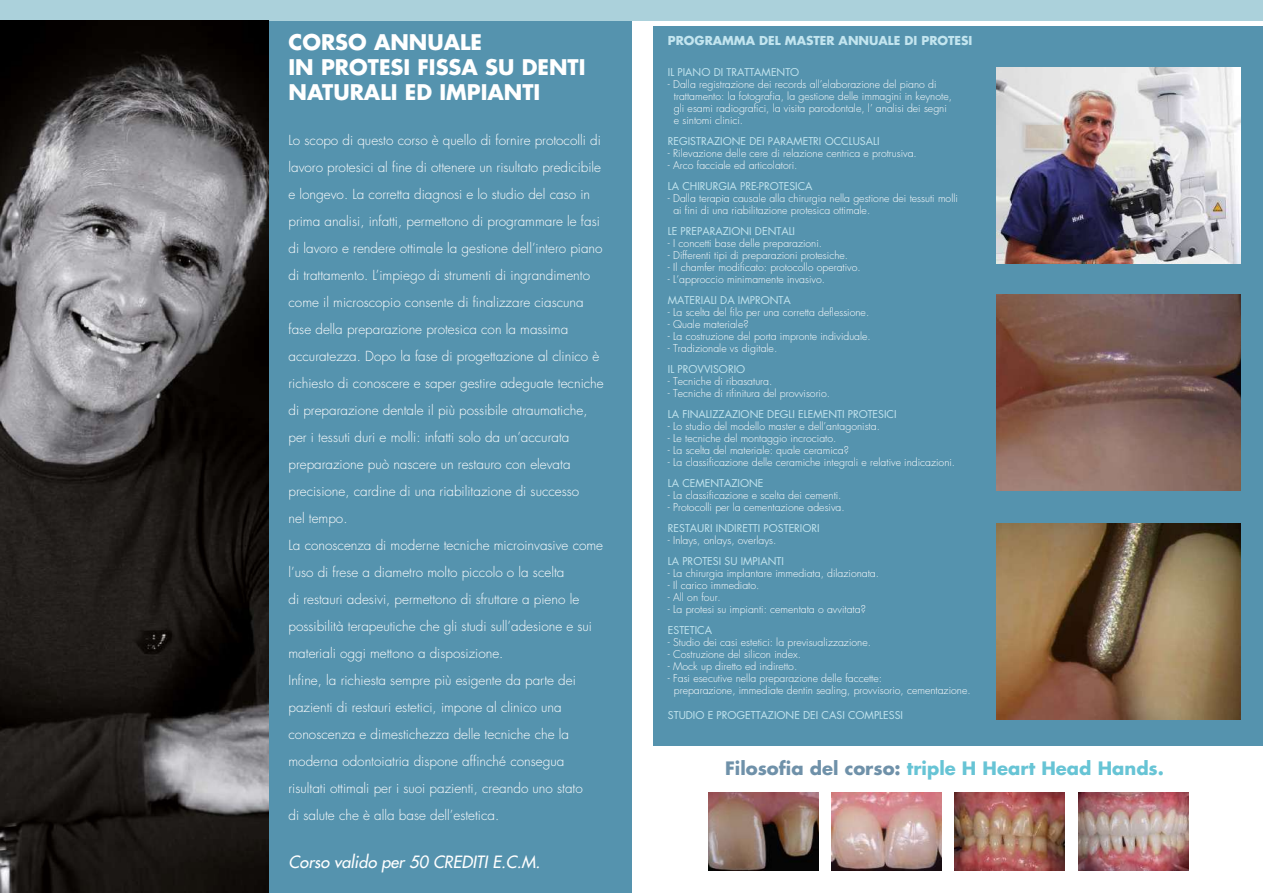
<style>
.page{position:relative;width:1263px;height:893px;background:#fff}
.page>*{position:absolute;margin:0;border:0;box-sizing:border-box;transform-origin:0 0}
.t1{font:700 21px/25.2px "Futura";color:#fff}
.t2{font:700 18px "Futura";color:#67c4d5}
.t3{font:italic 16.5px "Futura";color:#fff}
.t4{font:300 13.5px/27px "Futura";color:#fff}
.t5{font:700 12px "Futura";color:#c3e5ef}
.t6{font:300 10.5px/12px "Futura";color:#fff}
.t7{font:10.5px "Futura";color:#c3e5ef}
.s1{color:#6f91a9}
</style>
<div class="page">
<div style="left:188px;top:13px;width:443px;height:880px;background:#5593ae"></div>
<div style="left:0;top:0;width:1263px;height:21px;background:#abd1db"></div>
<div style="left:653px;top:26px;width:610px;height:720px;background:#5593ae"></div>
<img style="left:0;top:21px;width:268px;height:872px">
<img style="left:997px;top:67px;width:244px;height:196px">
<img style="left:997px;top:523px;width:244px;height:196px">
<img style="left:997px;top:295px;width:244px;height:195px">
<img style="left:708px;top:793px;width:110px;height:77px">
<img style="left:831px;top:793px;width:110px;height:77px">
<img style="left:955px;top:793px;width:110px;height:77px">
<img style="left:1078px;top:793px;width:110px;height:77px">
<h1 class="t1" style="left:288px;top:29px;width:298px">CORSO ANNUALE<br>IN PROTESI FISSA SU DENTI<br>NATURALI ED IMPIANTI</h1>
<p class="t4" style="left:288px;top:127px;width:317px">Lo scopo di questo corso è quello di fornire protocolli di lavoro protesici al fine di ottenere un risultato predicibile e longevo. La corretta diagnosi e lo studio del caso in prima analisi, infatti, permettono di programmare le fasi di lavoro e rendere ottimale la gestione dell’intero piano di trattamento. L’impiego di strumenti di ingrandimento come il microscopio consente di finalizzare ciascuna fase della preparazione protesica con la massima accuratezza. Dopo la fase di progettazione al clinico è richiesto di conoscere e saper gestire adeguate tecniche di preparazione dentale il più possibile atraumatiche, per i tessuti duri e molli: infatti solo da un’accurata preparazione può nascere un restauro con elevata precisione, cardine di una riabilitazione di successo<br>nel tempo.<br>La conoscenza di moderne tecniche microinvasive come l’uso di frese a diametro molto piccolo o la scelta<br>di restauri adesivi, permettono di sfruttare a pieno le possibilità terapeutiche che gli studi sull’adesione e sui materiali oggi mettono a disposizione.<br>Infine, la richiesta sempre più esigente da parte dei pazienti di restauri estetici, impone al clinico una conoscenza e dimestichezza delle tecniche che la moderna odontoiatria dispone affinché consegua risultati ottimali per i suoi pazienti, creando uno stato<br>di salute che è alla base dell’estetica.</p>
<h3 class="t3" style="left:288px;top:852px;width:253px">Corso valido per 50 CREDITI E.C.M.</h3>
<p class="t5" style="left:668px;top:32px;width:306px">PROGRAMMA DEL MASTER ANNUALE DI PROTESI</p>
<p class="t7" style="left:668px;top:66px;width:133px">IL PIANO DI TRATTAMENTO</p>
<p class="t6" style="left:674px;top:79px;width:280px;text-indent:-6px">- Dalla registrazione dei records all’elaborazione del piano di trattamento: la fotografia, la gestione delle immagini in keynote, gli esami radiografici, la visita parodontale, l’ analisi dei segni e sintomi clinici.</p>
<p class="t7" style="left:668px;top:135px;width:213px">REGISTRAZIONE DEI PARAMETRI OCCLUSALI</p>
<p class="t6" style="left:668px;top:148px;width:250px">- Rilevazione delle cere di relazione centrica e protrusiva.</p>
<p class="t6" style="left:668px;top:160px;width:131px">- Arco facciale ed articolatori.</p>
<p class="t7" style="left:668px;top:180px;width:146px">LA CHIRURGIA PRE-PROTESICA</p>
<p class="t6" style="left:673px;top:193px;width:286px;text-indent:-5px">- Dalla terapia causale alla chirurgia nella gestione dei tessuti molli ai fini di una riabilitazione protesica ottimale.</p>
<p class="t7" style="left:668px;top:225px;width:129px">LE PREPARAZIONI DENTALI</p>
<p class="t6" style="left:668px;top:238px;width:156px">- I concetti base delle preparazioni.</p>
<p class="t6" style="left:668px;top:250px;width:182px">- Differenti tipi di preparazioni protesiche.</p>
<p class="t6" style="left:668px;top:262px;width:194px">- Il chamfer modificato: protocollo operativo.</p>
<p class="t6" style="left:668px;top:274px;width:159px">- L‘approccio minimamente invasivo.</p>
<p class="t7" style="left:668px;top:294px;width:124px">MATERIALI DA IMPRONTA</p>
<p class="t6" style="left:668px;top:307px;width:203px">- La scelta del filo per una corretta deflessione.</p>
<p class="t6" style="left:668px;top:319px;width:82px">- Quale materiale?</p>
<p class="t6" style="left:668px;top:331px;width:204px">- La costruzione del porta impronte individuale.</p>
<p class="t6" style="left:668px;top:343px;width:111px">- Tradizionale vs digitale.</p>
<p class="t7" style="left:668px;top:363px;width:79px">IL PROVVISORIO</p>
<p class="t6" style="left:668px;top:376px;width:106px">- Tecniche di ribasatura.</p>
<p class="t6" style="left:668px;top:388px;width:164px">- Tecniche di rifinitura del provvisorio.</p>
<p class="t7" style="left:668px;top:408px;width:230px">LA FINALIZZAZIONE DEGLI ELEMENTI PROTESICI</p>
<p class="t6" style="left:668px;top:421px;width:214px">- Lo studio del modello master e dell’antagonista.</p>
<p class="t6" style="left:668px;top:433px;width:170px">- Le tecniche del montaggio incrociato.</p>
<p class="t6" style="left:668px;top:445px;width:183px">- La scelta del materiale: quale ceramica?</p>
<p class="t6" style="left:668px;top:457px;width:289px">- La classificazione delle ceramiche integrali e relative indicazioni.</p>
<p class="t7" style="left:668px;top:477px;width:97px">LA CEMENTAZIONE</p>
<p class="t6" style="left:668px;top:490px;width:175px">- La classificazione e scelta dei cementi.</p>
<p class="t6" style="left:668px;top:502px;width:178px">- Protocolli per la cementazione adesiva.</p>
<p class="t7" style="left:668px;top:522px;width:153px">RESTAURI INDIRETTI POSTERIORI</p>
<p class="t6" style="left:668px;top:535px;width:110px">- Inlays, onlays, overlays.</p>
<p class="t7" style="left:668px;top:555px;width:118px">LA PROTESI SU IMPIANTI</p>
<p class="t6" style="left:668px;top:568px;width:213px">- La chirurgia implantare immediata, dilazionata.</p>
<p class="t6" style="left:668px;top:580px;width:93px">- Il carico immediato.</p>
<p class="t6" style="left:668px;top:592px;width:54px">- All on four.</p>
<p class="t6" style="left:668px;top:604px;width:199px">- La protesi su impianti: cementata o avvitata?</p>
<p class="t7" style="left:668px;top:624px;width:46px">ESTETICA</p>
<p class="t6" style="left:668px;top:637px;width:205px">- Studio dei casi estetici: la previsualizzazione.</p>
<p class="t6" style="left:668px;top:649px;width:135px">- Costruzione del silicon index.</p>
<p class="t6" style="left:668px;top:661px;width:131px">- Mock up diretto ed indiretto.</p>
<p class="t6" style="left:674px;top:673px;width:298px;text-indent:-6px">- Fasi esecutive nella preparazione delle faccette:<br>preparazione, immediate dentin sealing, provvisorio, cementazione.</p>
<p class="t7" style="left:668px;top:708px;width:237px">STUDIO E PROGETTAZIONE DEI CASI COMPLESSI</p>
<h2 class="t2" style="left:725px;top:756px;width:440px"><span class="s1">Filosofia del corso:</span> triple H Heart Head Hands.</h2>
</div>
